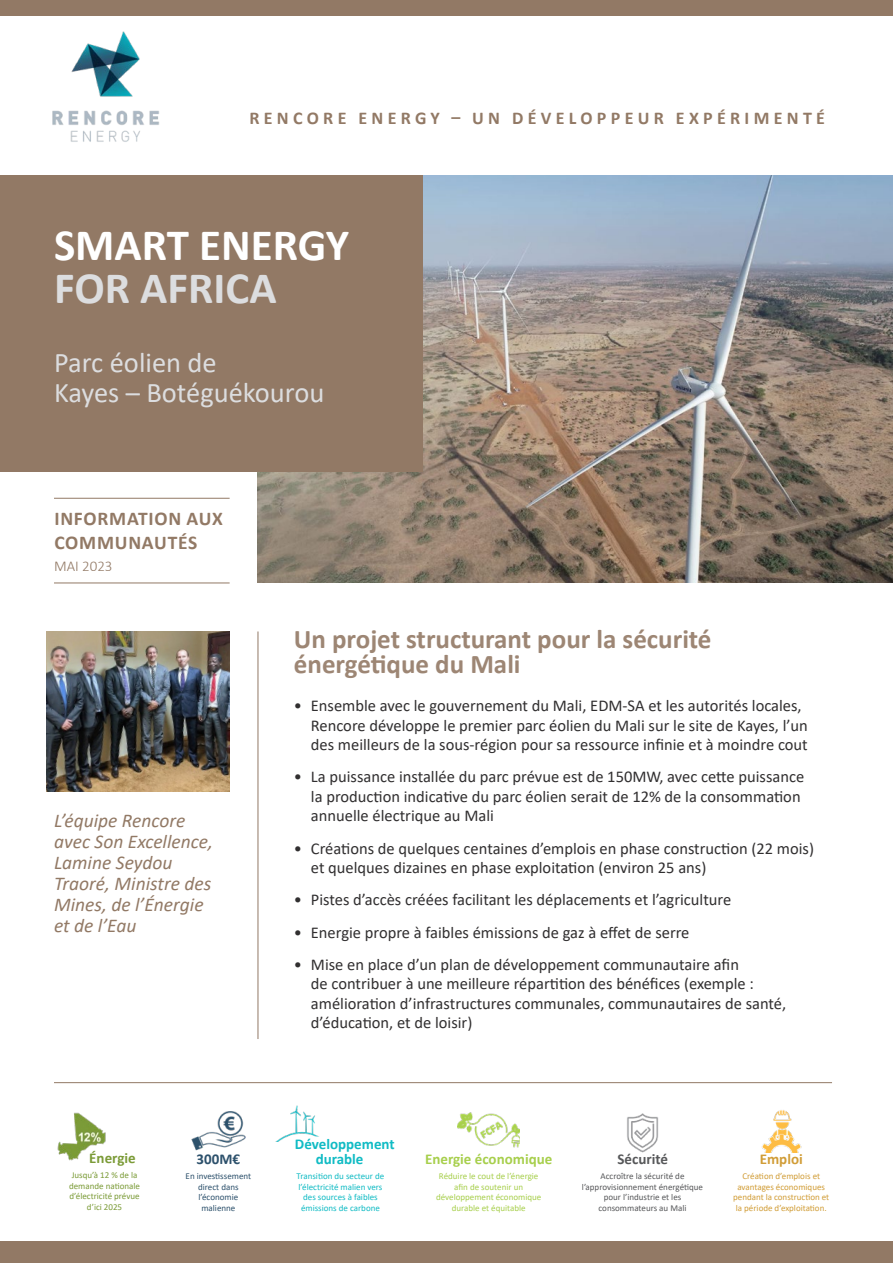
<style>
.page{position:relative;width:893px;height:1263px;background:#fff}
.page>*{position:absolute;margin:0;border:0;box-sizing:border-box;transform-origin:0 0}
.t1{font:700 45px/43.5px "Calibri";color:#fff}
.t2{font:28.5px/30px "Calibri";color:#dcdddf}
.body{font:700 27px/25.5px "Calibri";color:#9d8674}
.t3{font:italic 19.5px/21px "Calibri";color:#927965}
.t4{font:700 19.5px/23.4px "Calibri";letter-spacing:.04em;color:#927965}
.t5{font:700 18px "Calibri";letter-spacing:.24em;color:#927965}
.t6{font:16.5px/19.5px "Calibri";color:#312f30}
.t7{font:700 15px "Calibri";color:#10bbc4}
.t8{font:700 15px "Calibri";color:#a7cf4c}
.t9{font:700 15px "Calibri";color:#57585a}
.t10{font:300 15px "Calibri";color:#927965}
.t11{font:700 15px "Calibri";color:#7b9b37}
.t12{font:700 15px "Calibri";color:#d19d37}
.t13{font:700 15px "Calibri";color:#2d516c}
.t14{font:9px/10.5px "Calibri";color:#57585a;text-align:center}
.t15{font:9px/10.5px "Calibri";color:#d19d37;text-align:center}
.t16{font:9px/10.5px "Calibri";color:#a7cf4c;text-align:center}
.t17{font:9px/10.5px "Calibri";color:#10bbc4;text-align:center}
.t18{font:9px/10.5px "Calibri";color:#7b9b37;text-align:center}
.t19{font:9px/10.5px "Calibri";color:#2d516c;text-align:center}
.s1{color:#dcdddf}
</style>
<div class="page">
<img style="left:258px;top:175px;width:635px;height:408px">
<div style="left:0;top:175px;width:422px;height:297px;background:#927965"></div>
<img style="left:52px;top:31px;width:107px;height:111px">
<hr style="left:54px;top:498px;width:176px;height:1px;background:#927965">
<hr style="left:54px;top:583px;width:176px;height:1px;background:#927965">
<hr style="left:258px;top:631px;width:1px;height:408px;background:#927965">
<img style="left:47px;top:631px;width:183px;height:161px">
<img style="left:57px;top:1112px;width:49px;height:49px">
<img style="left:191px;top:1111px;width:55px;height:40px">
<img style="left:277px;top:1105px;width:41px;height:36px">
<svg style="left:295px;top:1136px;width:24px;height:5px"></svg>
<img style="left:458px;top:1112px;width:61px;height:36px">
<img style="left:627px;top:1113px;width:32px;height:39px">
<img style="left:762px;top:1110px;width:40px;height:42px">
<hr style="left:54px;top:1082px;width:778px;height:1px;background:#927965">
<div style="left:0;top:1241px;width:893px;height:22px;background:#927965"></div>
<div style="left:0;top:0;width:893px;height:16px;background:#927965"></div>
<p class="t5" style="left:249px;top:106px;width:577px">RENCORE ENERGY – UN DÉVELOPPEUR EXPÉRIMENTÉ</p>
<p class="t1" style="left:54px;top:223px;width:297px">SMART ENERGY<br><span class="s1">FOR AFRICA</span></p>
<p class="t2" style="left:54px;top:347px;width:272px">Parc éolien de<br>Kayes – Botéguékourou</p>
<p class="t4" style="left:54px;top:507px;width:170px">INFORMATION AUX<br>COMMUNAUTÉS</p>
<p class="t10" style="left:54px;top:556px;width:60px">MAI 2023</p>
<p class="t3" style="left:54px;top:809px;width:161px">L’équipe Rencore avec Son Excellence,<br>Lamine Seydou<br>Traoré, Ministre des<br>Mines, de l’Énergie et de l’Eau</p>
<p class="t11" style="left:89px;top:1147px;width:48px">Énergie</p>
<p class="t18" style="left:69px;top:1170px;width:72px">Jusqu’à 12 % de la demande nationale d’électricité prévue d’ici 2025</p>
<p class="t13" style="left:197px;top:1149px;width:45px">300M€</p>
<p class="t19" style="left:186px;top:1171px;width:67px">En investissement direct dans l’économie malienne</p>
<p class="body" style="left:294px;top:625px;width:419px">Un projet structurant pour la sécurité énergétique du Mali</p>
<p class="t6" style="left:311px;top:695px;width:498px;text-indent:-17px">• Ensemble avec le gouvernement du Mali, EDM-SA et les autorités locales,<br>Rencore développe le premier parc éolien du Mali sur le site de Kayes, l’un des meilleurs de la sous-région pour sa ressource infinie et à moindre cout</p>
<p class="t6" style="left:311px;top:767px;width:495px;text-indent:-17px">• La puissance installée du parc prévue est de 150MW, avec cette puissance la production indicative du parc éolien serait de 12% de la consommation annuelle électrique au Mali</p>
<p class="t6" style="left:311px;top:838px;width:505px;text-indent:-17px">• Créations de quelques centaines d’emplois en phase construction (22 mois) et quelques dizaines en phase exploitation (environ 25 ans)</p>
<p class="t6" style="left:294px;top:890px;width:439px">• Pistes d’accès créées facilitant les déplacements et l’agriculture</p>
<p class="t6" style="left:294px;top:922px;width:397px">• Energie propre à faibles émissions de gaz à effet de serre</p>
<p class="t6" style="left:311px;top:954px;width:477px;text-indent:-17px">• Mise en place d’un plan de développement communautaire afin<br>de contribuer à une meilleure répartition des bénéfices (exemple : amélioration d’infrastructures communales, communautaires de santé, d’éducation, et de loisir)</p>
<p class="t7" style="left:295px;top:1133px;width:101px">Développement</p>
<p class="t7" style="left:316px;top:1148px;width:49px">durable</p>
<p class="t17" style="left:297px;top:1171px;width:89px">Transition du secteur de l’électricité malien vers des sources à faibles émissions de carbone</p>
<p class="t8" style="left:425px;top:1148px;width:129px">Energie économique</p>
<p class="t16" style="left:436px;top:1171px;width:107px">Réduire le cout de l’énergie afin de soutenir un développement économique durable et équitable</p>
<p class="t9" style="left:617px;top:1148px;width:52px">Sécurité</p>
<p class="t14" style="left:582px;top:1171px;width:123px">Accroître la sécurité de l’approvisionnement énergétique pour l’industrie et les consommateurs au Mali</p>
<p class="t12" style="left:760px;top:1148px;width:45px">Emploi</p>
<p class="t15" style="left:733px;top:1171px;width:98px">Création d’emplois et avantages économiques pendant la construction et la période d’exploitation.</p>
</div>
